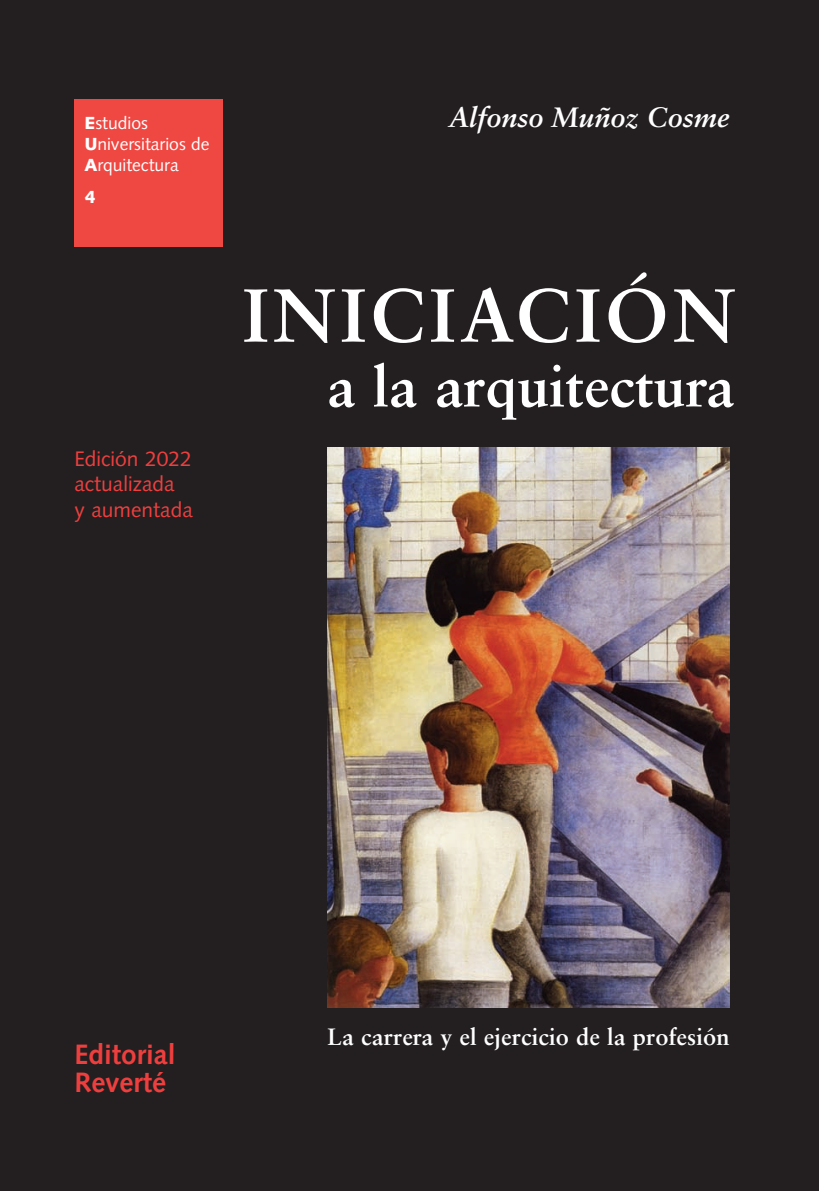
<style>
.page{position:relative;width:819px;height:1191px;background:#231f20}
.page>*{position:absolute;margin:0;border:0;box-sizing:border-box;transform-origin:0 0}
.t1{font:700 75.25px "Sabon LT Std";letter-spacing:.065em;color:#fff}
.t2{font:700 57.75px "Sabon LT Std";letter-spacing:-.005em;color:#fff}
.t3{font:italic 700 28px "Sabon LT Std";color:#fff}
.t4{font:700 28px/28px "Syntax LT Std";color:#ee3f3e}
.t5{font:700 23.62px "Sabon LT Std";letter-spacing:.005em;color:#fff}
.t6{font:21px/25.2px "Syntax LT Std";color:#ee3f3e}
.t7{font:17.5px/21px "Syntax LT Std";color:#fff}
.t8{font:900 17.5px "Syntax LT Std";color:#fff}
.s1{font-weight:900}
</style>
<div class="page">
<div style="left:74px;top:99px;width:149px;height:148px;background:#ef4742"></div>
<img style="left:327px;top:448px;width:402px;height:559px">
<p class="t7" style="left:84px;top:114px;width:127px"><span class="s1">E</span>studios<br><span class="s1">U</span>niversitarios de<br><span class="s1">A</span>rquitectura</p>
<p class="t8" style="left:84px;top:189px;width:13px">4</p>
<p class="t6" style="left:74px;top:448px;width:120px">Edición 2022 actualizada<br>y aumentada</p>
<h3 class="t3" style="left:449px;top:105px;width:281px">Alfonso Muñoz Cosme</h3>
<h1 class="t1" style="left:243px;top:284px;width:494px">InIcIacIón</h1>
<h2 class="t2" style="left:327px;top:362px;width:409px">a la arquitectura</h2>
<h3 class="t4" style="left:74px;top:1042px;width:103px">Editorial<br>Reverté</h3>
<h3 class="t5" style="left:327px;top:1026px;width:403px">La carrera y el ejercicio de la profesión</h3>
</div>
